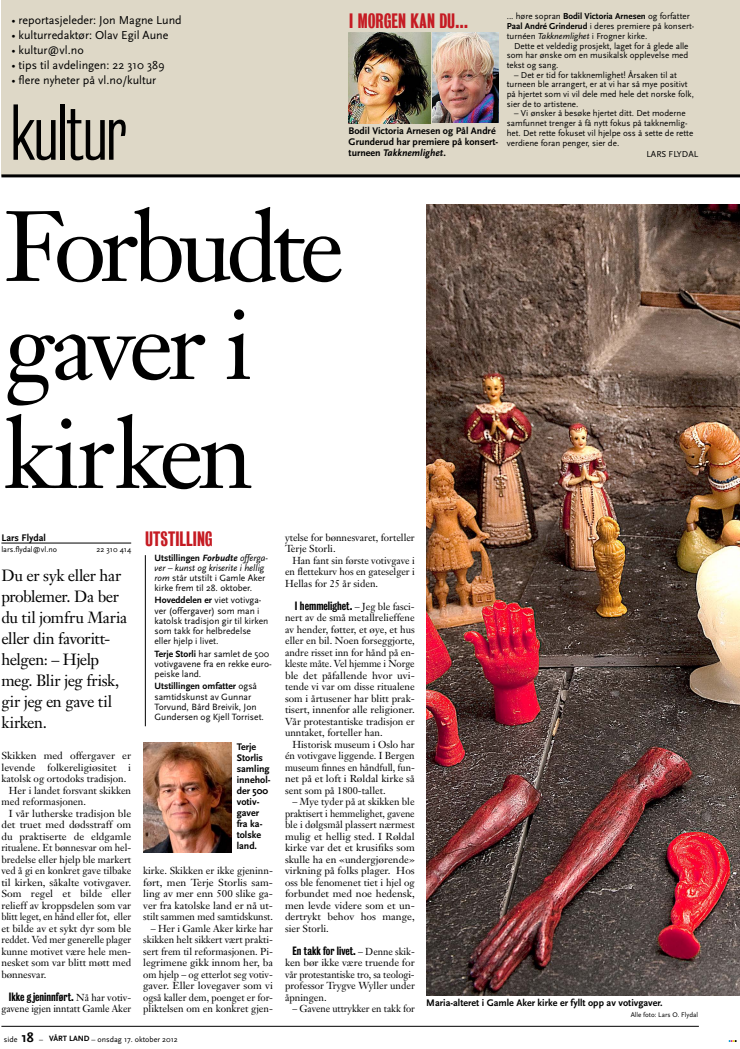
<style>
.page{position:relative;width:740px;height:1049px;background:#fff}
.page>*{position:absolute;margin:0;border:0;box-sizing:border-box;transform-origin:0 0}
.t1{font:98px/98px "Janson Text";letter-spacing:-.06em;color:#000}
.t2{font:72px "Bureau Grotesque Three One";color:#000}
.t3{font:19px "Bureau Grotesque One Five";color:#c51b23}
.t4{font:16px/21px "Janson Text";letter-spacing:-.03em;color:#000}
.t5{font:12px "Scala Sans";color:#000}
.t6{font:11px "Bureau Grotesque Three Five";color:#000}
.t7{font:10px/11.5px "Janson Text";color:#000;text-align:justify}
.t8{font:700 10px/11px "Scala Sans";color:#000}
.t9{font:10px "Janson Text";color:#000;scale:1.05 1}
.t10{font:10px "Janson Text";color:#000;scale:.96 1}
.t11{font:9.5px/10.2px "Scala Sans";color:#000}
.t12{font:9px/9.7px "Scala Sans";color:#000}
.t13{font:8px "Scala Sans";color:#000}
.t14{font:7px "Scala Sans";color:#000}
.s1{font-weight:700}
.s2{font-style:italic}
.s3{font-family:"Janson Text";font-size:10px}
.s4{font-weight:700;font-style:italic}
.s5{font-weight:700;font-size:14px}
</style>
<div class="page">
<hr style="left:1px;top:1026px;width:698px;height:1px;background:#000">
<svg style="left:728px;top:1040px;width:9px;height:2px"></svg>
<div style="left:1px;top:0;width:739px;height:176px;background:#ded8c7"></div>
<hr style="left:1px;top:174px;width:739px;height:3px;background:#000">
<img style="left:349px;top:33px;width:82px;height:91px">
<img style="left:433px;top:33px;width:65px;height:90px">
<hr style="left:1px;top:543px;width:130px;height:1px;background:#000">
<img style="left:143px;top:743px;width:89px;height:109px">
<img style="left:427px;top:204px;width:313px;height:791px">
<hr style="left:145px;top:555px;width:1px;height:171px;background:#000">
<p class="t5" style="left:11px;top:14px;width:172px">• reportasjeleder: Jon Magne Lund</p>
<p class="t5" style="left:11px;top:29px;width:159px">• kulturredaktør: Olav Egil Aune</p>
<p class="t5" style="left:11px;top:44px;width:74px">• kultur@vl.no</p>
<p class="t5" style="left:11px;top:59px;width:155px">• tips til avdelingen: 22 310 389</p>
<p class="t5" style="left:11px;top:74px;width:146px">• flere nyheter på vl.no/kultur</p>
<h2 class="t2" style="left:11px;top:94px;width:116px">kultur</h2>
<h3 class="t3" style="left:349px;top:10px;width:120px">I MORGEN KAN DU...</h3>
<p class="t12" style="left:507px;top:12px;width:189px">... høre sopran <span class="s1">Bodil Victoria Arnesen</span> og forfatter<br><span class="s1">Paal André Grinderud</span> i deres premiere på konsert&shy;turnéen <span class="s2">Takknemlighet</span> i Frogner kirke.</p>
<p class="t12" style="left:507px;top:41px;width:183px;text-align:justify;text-indent:7px">Dette et veldedig prosjekt, laget for å glede alle som har ønske om en musikalsk opplevelse med tekst og sang.</p>
<p class="t12" style="left:507px;top:70px;width:189px;text-indent:7px">– Det er tid for takknemlighet! Årsaken til at turneen ble arrangert, er at vi har så mye positivt på hjertet som vi vil dele med hele det norske folk, sier de to artistene.</p>
<p class="t12" style="left:507px;top:109px;width:188px;text-indent:7px">– Vi ønsker å besøke hjertet ditt. Det moderne samfunnet trenger å få nytt fokus på takknemlig&shy;het. Det rette fokuset vil hjelpe oss å sette de rette verdiene foran penger, sier de.</p>
<p class="t12" style="left:646px;top:149px;width:42px">Lars Flydal</p>
<p class="t8" style="left:349px;top:125px;width:151px">Bodil Victoria Arnesen og Pål André<br>Grunderud har premiere på konsert&shy;turneen <span class="s2">Takknemlighet</span>.</p>
<h1 class="t1" style="left:4px;top:197px;width:342px">Forbudte gaver i</h1>
<h1 class="t1" style="left:4px;top:404px;width:251px">kirken</h1>
<p class="t8" style="left:1px;top:532px;width:46px">Lars Flydal</p>
<p class="t13" style="left:1px;top:545px;width:57px">lars.flydal@vl.no</p>
<p class="t13" style="left:97px;top:545px;width:36px">22 310 414</p>
<h3 class="t4" style="left:1px;top:565px;width:127px">Du er syk eller har problemer. Da ber du til jomfru Maria eller din favoritt&shy;helgen: – Hjelp meg. Blir jeg frisk, gir jeg en gave til kirken.</h3>
<p class="t9" style="left:1px;top:749px;width:125px">Skikken med offergaver er</p>
<p class="t9" style="left:1px;top:761px;width:125px">levende folkereligiøsitet i</p>
<p class="t7" style="left:1px;top:773px;width:126px">katolsk og ortodoks tradisjon.</p>
<p class="t7" style="left:9px;top:784px;width:124px">Her i landet forsvant skikken</p>
<p class="t7" style="left:1px;top:796px;width:86px">med reformasjonen.</p>
<p class="t9" style="left:9px;top:807px;width:118px">I vår lutherske tradisjon ble</p>
<p class="t9" style="left:1px;top:818px;width:125px">det truet med dødsstraff om</p>
<p class="t9" style="left:1px;top:830px;width:125px">du praktiserte de eldgamle</p>
<p class="t7" style="left:1px;top:842px;width:131px">ritualene. Et bønnesvar om hel-</p>
<p class="t7" style="left:1px;top:853px;width:131px">bredelse eller hjelp ble markert</p>
<p class="t7" style="left:1px;top:865px;width:131px">ved å gi en konkret gave tilbake</p>
<p class="t9" style="left:1px;top:876px;width:125px">til kirken, såkalte votivgaver.</p>
<p class="t9" style="left:1px;top:887px;width:125px">Som regel et bilde eller</p>
<p class="t7" style="left:1px;top:899px;width:131px">relieff av kroppsdelen som var</p>
<p class="t10" style="left:1px;top:910px;width:137px">blitt leget, en hånd eller fot, eller</p>
<p class="t7" style="left:1px;top:922px;width:131px">et bilde av et sykt dyr som ble</p>
<p class="t10" style="left:1px;top:933px;width:137px">reddet. Ved mer generelle plager</p>
<p class="t7" style="left:1px;top:945px;width:131px">kunne motivet være hele men-</p>
<p class="t7" style="left:1px;top:957px;width:131px">nesket som var blitt møtt med</p>
<p class="t7" style="left:1px;top:968px;width:47px">bønnesvar.</p>
<p class="t6" style="left:9px;top:990px;width:124px">Ikke g jeninnført. <span class="s3">Nå har votiv-</span></p>
<p class="t10" style="left:1px;top:1002px;width:137px">gavene igjen inntatt Gamle Aker</p>
<h3 class="t3" style="left:145px;top:528px;width:61px">UTSTILLING</h3>
<p class="t11" style="left:154px;top:552px;width:115px"><span class="s1">Utstillingen</span> <span class="s4">Forbudte</span> <span class="s2">offerga&shy;ver – kunst og kriserite i hellig rom</span> står utstilt i Gamle Aker kirke frem til 28. oktober.</p>
<p class="t11" style="left:154px;top:595px;width:115px"><span class="s1">Hoveddelen er</span> viet votivga&shy;ver (offergaver) som man i katolsk tradisjon gir til kirken som takk for helbredelse eller hjelp i livet.</p>
<p class="t11" style="left:154px;top:649px;width:119px"><span class="s1">Terje Storli</span> har samlet de 500 votivgavene fra en rekke euro&shy;peiske land.</p>
<p class="t11" style="left:154px;top:681px;width:111px"><span class="s1">Utstillingen omfatter</span> også samtidskunst av Gunnar<br>Torvund, Bård Breivik, Jon<br>Gundersen og Kjell Torriset.</p>
<p class="t8" style="left:237px;top:741px;width:35px">Terje<br>Storlis samling innehol&shy;der 500 votiv&shy;gaver fra ka&shy;tolske land.</p>
<p class="t7" style="left:143px;top:865px;width:131px">kirke. Skikken er ikke gjeninn&shy;ført, men Terje Storlis sam&shy;ling av mer enn 500 slike ga&shy;ver fra katolske land er nå ut&shy;stilt sammen med samtidskunst.</p>
<p class="t7" style="left:143px;top:922px;width:131px;text-indent:7px">– Her i Gamle Aker kirke har skikken helt sikkert vært prakti&shy;sert frem til reformasjonen. Pi&shy;legrimene gikk innom her, ba om hjelp – og etterlot seg votiv&shy;gaver. Eller lovegaver som vi også kaller dem, poenget er for&shy;pliktelsen om en konkret gjen-</p>
<p class="t13" style="left:4px;top:1034px;width:175px">side <span class="s5">18</span> – <span class="s1">VÅRT LAND</span> – onsdag 17. oktober 2012</p>
<p class="t7" style="left:285px;top:531px;width:131px">ytelse for bønnesvaret, forteller<br>Terje Storli.</p>
<p class="t7" style="left:285px;top:554px;width:131px;text-indent:7px">Han fant sin første votivgave i en flettekurv hos en gateselger i Hellas for 25 år siden.</p>
<p class="t6" style="left:295px;top:599px;width:121px">I hemmelighet. <span class="s3">– Jeg ble fasci-</span></p>
<p class="t7" style="left:285px;top:612px;width:131px">nert av de små metallrelieffene av hender, føtter, et øye, et hus eller en bil. Noen forseggjorte, andre risset inn for hånd på en&shy;kleste måte. Vel hjemme i Norge ble det påfallende hvor uvi&shy;tende vi var om disse ritualene som i årtusener har blitt prak&shy;tisert, innenfor alle religioner.<br>Vår protestantiske tradisjon er unntaket, forteller han.</p>
<p class="t7" style="left:285px;top:738px;width:131px;text-indent:8px">Historisk museum i Oslo har én votivgave liggende. I Bergen museum finnes en håndfull, fun&shy;net på et loft i Røldal kirke så sent som på 1800-tallet.</p>
<p class="t7" style="left:285px;top:796px;width:131px;text-indent:7px">– Mye tyder på at skikken ble praktisert i hemmelighet, gavene ble i dølgsmål plassert nærmest mulig et hellig sted. I Røldal kirke var det et krusifiks som skulle ha en «undergjørende» virkning på folks plager. Hos oss ble fenomenet tiet i hjel og forbundet med noe hedensk, men levde videre som et un&shy;dertrykt behov hos mange, sier Storli.</p>
<p class="t6" style="left:292px;top:944px;width:124px">En takk for livet. <span class="s3">– Denne skik-</span></p>
<p class="t7" style="left:285px;top:957px;width:131px">ken bør ikke være truende for vår protestantiske tro, sa teologi&shy;professor Trygve Wyller under åpningen.</p>
<p class="t10" style="left:292px;top:1002px;width:129px">– Gavene uttrykker en takk for</p>
<p class="t8" style="left:426px;top:998px;width:238px">Maria-alteret i Gamle Aker kirke er fyllt opp av votivgaver.</p>
<p class="t14" style="left:631px;top:1011px;width:69px">Alle foto: Lars O. Flydal</p>
</div>
